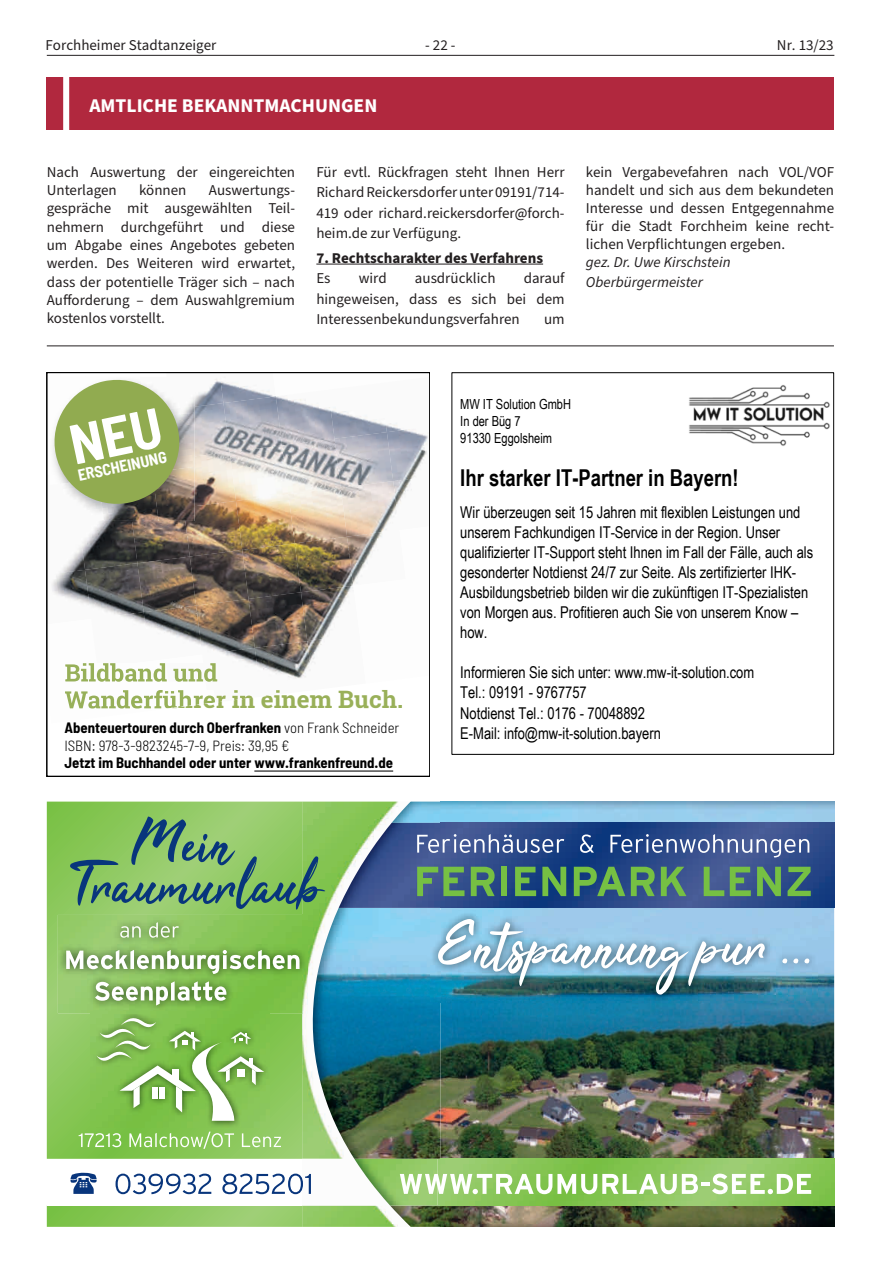
<style>
.page{position:relative;width:881px;height:1263px;background:#fff}
.page>*{position:absolute;margin:0;border:0;box-sizing:border-box;transform-origin:0 0}
.t1{font:700 24px "Roboto Slab";color:#99b059}
.t2{font:700 23.25px "Arial Narrow";color:#000}
.t3{font:700 19.5px "Source Sans Pro";color:#fff}
.t4{font:16.35px "Arial Narrow";color:#000}
.t5{font:16.2px/20.1px "Arial Narrow";color:#000}
.t6{font:700 semi-condensed 15.75px "Barlow";color:#fff}
.t7{font:15px/18.3px "Source Sans Pro";color:#231f20;text-align:justify}
.t8{font:italic 15px/20.1px "Source Sans Pro";color:#231f20}
.t9{font:700 15px "Source Sans Pro";color:#231f20}
.t10{font:300 semi-condensed 14.7px/17.5px "Barlow";color:#000}
.t11{font:700 semi-condensed 14.7px "Barlow";color:#000}
.t12{font:13.95px/17.2px "Arial Narrow";color:#000}
.s1{font-weight:700}
</style>
<div class="page">
<hr style="left:47px;top:55px;width:787px;height:1px;background:#231f20">
<hr style="left:316px;top:264px;width:227px;height:1px;background:#231f20">
<hr style="left:47px;top:345px;width:786px;height:1px;background:#231f20">
<div style="left:47px;top:77px;width:786px;height:52px;background:#b1283e"></div>
<div style="left:63px;top:77px;width:6px;height:53px;background:#fff"></div>
<img style="left:194px;top:378px;width:25px;height:25px">
<img style="left:219px;top:381px;width:53px;height:22px">
<img style="left:194px;top:403px;width:29px;height:49px">
<img style="left:223px;top:396px;width:53px;height:56px">
<img style="left:276px;top:396px;width:52px;height:49px">
<img style="left:328px;top:407px;width:52px;height:32px">
<img style="left:380px;top:422px;width:18px;height:10px">
<img style="left:194px;top:452px;width:35px;height:49px">
<img style="left:229px;top:445px;width:53px;height:56px">
<img style="left:282px;top:439px;width:52px;height:55px">
<img style="left:334px;top:432px;width:52px;height:56px">
<img style="left:386px;top:427px;width:41px;height:54px">
<img style="left:62px;top:548px;width:17px;height:22px">
<img style="left:79px;top:521px;width:53px;height:49px">
<img style="left:132px;top:521px;width:53px;height:42px">
<img style="left:185px;top:501px;width:51px;height:55px">
<img style="left:236px;top:494px;width:52px;height:56px">
<img style="left:288px;top:488px;width:52px;height:55px">
<img style="left:340px;top:481px;width:53px;height:56px">
<img style="left:393px;top:476px;width:34px;height:41px">
<img style="left:51px;top:570px;width:34px;height:34px">
<img style="left:85px;top:563px;width:52px;height:49px">
<img style="left:137px;top:556px;width:53px;height:56px">
<img style="left:190px;top:550px;width:52px;height:55px">
<img style="left:242px;top:543px;width:52px;height:56px">
<img style="left:294px;top:537px;width:53px;height:55px">
<img style="left:347px;top:530px;width:46px;height:56px">
<img style="left:111px;top:612px;width:32px;height:12px">
<img style="left:143px;top:605px;width:53px;height:38px">
<img style="left:196px;top:599px;width:52px;height:49px">
<img style="left:248px;top:592px;width:53px;height:56px">
<img style="left:301px;top:586px;width:52px;height:55px">
<img style="left:353px;top:579px;width:40px;height:7px">
<img style="left:209px;top:648px;width:45px;height:34px">
<img style="left:254px;top:641px;width:53px;height:38px">
<img style="left:307px;top:634px;width:46px;height:37px">
<img style="left:185px;top:397px;width:9px;height:16px">
<img style="left:185px;top:413px;width:9px;height:54px">
<img style="left:92px;top:510px;width:6px;height:3px">
<img style="left:98px;top:510px;width:54px;height:11px">
<img style="left:152px;top:467px;width:42px;height:54px">
<img style="left:65px;top:663px;width:99px;height:19px">
<img style="left:164px;top:663px;width:53px;height:19px">
<img style="left:65px;top:690px;width:146px;height:19px">
<img style="left:211px;top:690px;width:69px;height:13px">
<hr style="left:254px;top:770px;width:139px;height:1px;background:#000">
<img style="left:689px;top:385px;width:140px;height:61px">
<svg style="left:47px;top:801px;width:255px;height:426px;background:#8dc95f"></svg>
<div style="left:47px;top:1159px;width:390px;height:46px;background:#fff"></div>
<img style="left:302px;top:801px;width:39px;height:358px">
<img style="left:302px;top:1205px;width:531px;height:22px">
<img style="left:313px;top:1205px;width:77px;height:22px">
<img style="left:341px;top:801px;width:50px;height:22px">
<img style="left:391px;top:801px;width:442px;height:22px">
<img style="left:312px;top:908px;width:521px;height:251px">
<img style="left:390px;top:1205px;width:50px;height:22px">
<img style="left:389px;top:1205px;width:48px;height:1px">
<img style="left:338px;top:823px;width:495px;height:85px">
<img style="left:437px;top:1159px;width:396px;height:46px">
<img style="left:354px;top:1159px;width:83px;height:46px">
<svg style="left:70px;top:816px;width:255px;height:93px;background:#78ae68"></svg>
<img style="left:58px;top:915px;width:250px;height:98px">
<svg style="left:120px;top:926px;width:21px;height:12px"></svg>
<svg style="left:149px;top:922px;width:30px;height:16px"></svg>
<svg style="left:66px;top:950px;width:233px;height:24px"></svg>
<svg style="left:95px;top:981px;width:131px;height:24px"></svg>
<svg style="left:70px;top:1173px;width:27px;height:21px"></svg>
<svg style="left:115px;top:1173px;width:96px;height:21px"></svg>
<svg style="left:222px;top:1173px;width:89px;height:21px"></svg>
<svg style="left:399px;top:1173px;width:411px;height:21px"></svg>
<svg style="left:417px;top:834px;width:147px;height:19px;background:#667aa9"></svg>
<svg style="left:579px;top:834px;width:14px;height:19px"></svg>
<svg style="left:610px;top:834px;width:199px;height:23px;background:#5b71a3"></svg>
<svg style="left:417px;top:867px;width:47px;height:29px"></svg>
<svg style="left:470px;top:867px;width:24px;height:29px"></svg>
<div style="left:501px;top:867px;width:6px;height:29px;background:#76c043"></div>
<svg style="left:515px;top:867px;width:21px;height:29px"></svg>
<svg style="left:542px;top:867px;width:24px;height:29px"></svg>
<svg style="left:573px;top:867px;width:81px;height:29px;background:#4c8362"></svg>
<svg style="left:660px;top:867px;width:26px;height:29px"></svg>
<svg style="left:703px;top:867px;width:47px;height:29px"></svg>
<svg style="left:756px;top:867px;width:24px;height:29px"></svg>
<svg style="left:787px;top:867px;width:23px;height:29px"></svg>
<img style="left:91px;top:1011px;width:179px;height:117px">
<svg style="left:96px;top:1016px;width:168px;height:105px;background:#90c468"></svg>
<svg style="left:79px;top:1133px;width:42px;height:14px"></svg>
<svg style="left:129px;top:1131px;width:105px;height:18px;background:#9bd074"></svg>
<svg style="left:242px;top:1133px;width:39px;height:14px"></svg>
<img style="left:430px;top:911px;width:387px;height:92px">
<svg style="left:438px;top:919px;width:326px;height:76px;background:#85afc3"></svg>
<svg style="left:782px;top:958px;width:5px;height:5px"></svg>
<svg style="left:793px;top:958px;width:5px;height:5px"></svg>
<svg style="left:804px;top:958px;width:5px;height:5px"></svg>
<svg style="left:52px;top:379px;width:133px;height:131px"></svg>
<p class="t7" style="left:45px;top:37px;width:172px">Forchheimer Stadtanzeiger</p>
<p class="t7" style="left:425px;top:37px;width:32px">- 22 -</p>
<p class="t7" style="left:776px;top:37px;width:58px">Nr. 13/23</p>
<h3 class="t3" style="left:89px;top:92px;width:289px">AMTLICHE BEKANNTMACHUNGEN</h3>
<p class="t7" style="left:47px;top:163px;width:250px">Nach Auswertung der eingereichten<br>Unterlagen</p>
<p class="t7" style="left:139px;top:182px;width:49px">können</p>
<p class="t7" style="left:47px;top:182px;width:250px;text-indent:162px">Auswertungs&shy;gespräche mit ausgewählten Teil&shy;nehmern durchgeführt und diese um Abgabe eines Angebotes gebeten werden. Des Weiteren wird erwartet, dass der potentielle Träger sich – nach Aufforderung – dem Auswahlgremium kostenlos vorstellt.</p>
<p class="t7" style="left:316px;top:162px;width:250px;line-height:20.4px">Für evtl. Rückfragen steht Ihnen Herr Richard Reickersdorfer unter 09191/714- 419 oder richard.reickersdorfer@forch&shy;heim.de zur Verfügung.</p>
<p class="t9" style="left:316px;top:248px;width:228px">7. Rechtscharakter des Verfahrens</p>
<p class="t7" style="left:316px;top:270px;width:16px">Es</p>
<p class="t7" style="left:358px;top:270px;width:29px">wird</p>
<p class="t7" style="left:415px;top:270px;width:82px">ausdrücklich</p>
<p class="t7" style="left:316px;top:269px;width:250px;line-height:20.4px;text-indent:207px">darauf hingeweisen, dass es sich bei dem Interessenbekundungsverfahren</p>
<p class="t7" style="left:544px;top:311px;width:22px">um</p>
<p class="t7" style="left:585px;top:163px;width:250px">kein Vergabevefahren nach VOL/VOF handelt und sich aus dem bekundeten Interesse und dessen Entgegennahme für die Stadt Forchheim keine recht&shy;lichen Verpflichtungen ergeben.</p>
<p class="t8" style="left:585px;top:252px;width:146px">gez. Dr. Uwe Kirschstein<br>Oberbürgermeister</p>
<p class="t6" style="left:76px;top:466px;width:92px;rotate:-12deg">ERSCHEINUNG</p>
<h1 class="t1" style="left:65px;top:683px;width:340px">Wanderführer in einem Buch.</h1>
<p class="t10" style="left:64px;top:718px;width:336px"><span class="s1">Abenteuertouren durch Oberfranken</span> von Frank Schneider<br>ISBN: 978-3-9823245-7-9, Preis: 39,95 €</p>
<p class="t11" style="left:64px;top:754px;width:330px">Jetzt im Buchhandel oder unter www.frankenfreund.de</p>
<p class="t12" style="left:460px;top:395px;width:112px">MW IT Solution GmbH<br>In der Büg 7<br>91330 Eggolsheim</p>
<h2 class="t2" style="left:460px;top:460px;width:280px">Ihr starker IT-Partner in Bayern!</h2>
<p class="t5" style="left:460px;top:501px;width:354px">Wir überzeugen seit 15 Jahren mit flexiblen Leistungen und unserem Fachkundigen IT-Service in der Region. Unser qualifizierter IT-Support steht Ihnen im Fall der Fälle, auch als gesonderter Notdienst 24/7 zur Seite. Als zertifizierter IHK-Ausbildungsbetrieb bilden wir die zukünftigen IT-Spezialisten von Morgen aus. Profitieren auch Sie von unserem Know –</p>
<p class="t4" style="left:460px;top:620px;width:29px">how.</p>
<p class="t5" style="left:460px;top:662px;width:295px">Informieren Sie sich unter: www.mw-it-solution.com Tel.: 09191 - 9767757<br>Notdienst Tel.: 0176 - 70048892<br>E-Mail: info@mw-it-solution.bayern</p>
</div>
